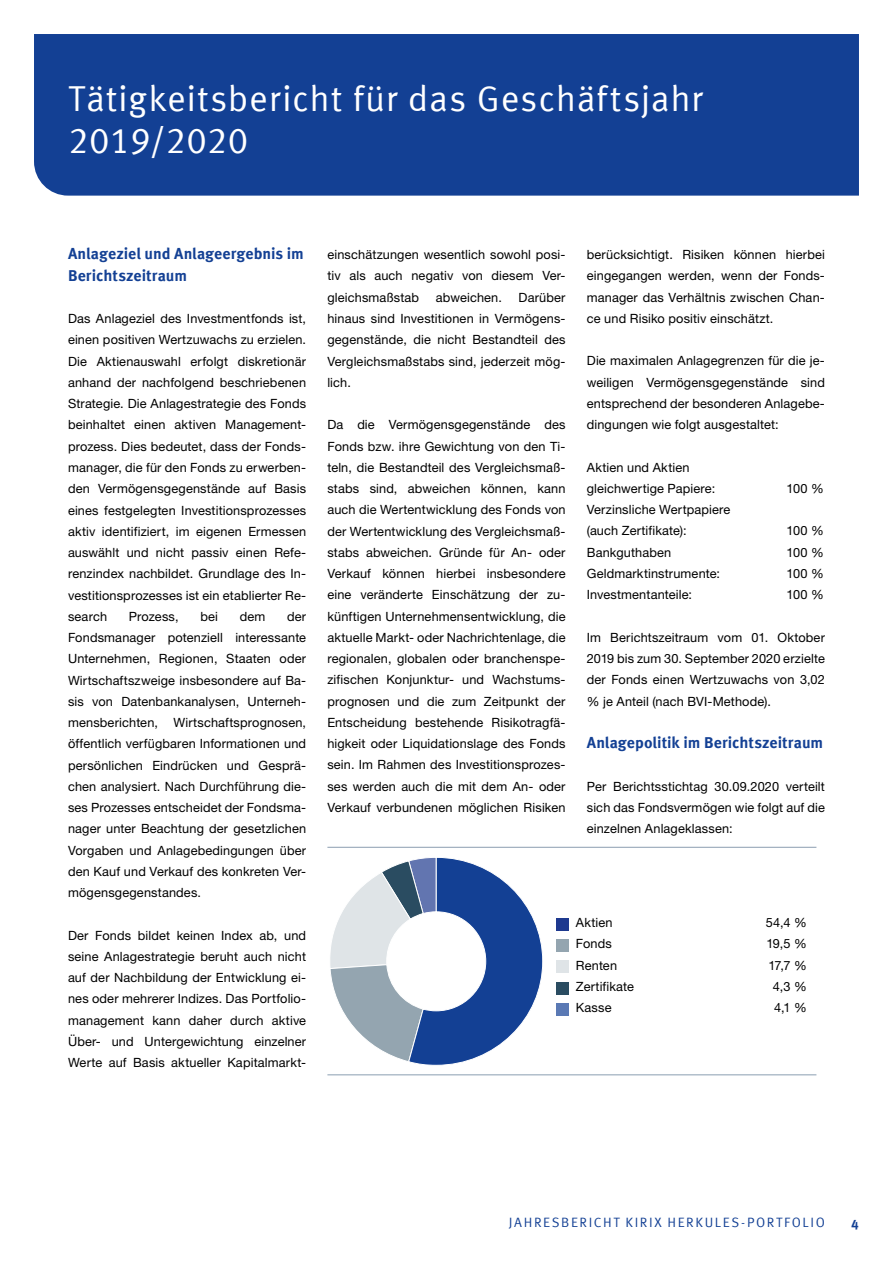
<style>
.page{position:relative;width:893px;height:1263px;background:#fff}
.page>*{position:absolute;margin:0;border:0;box-sizing:border-box;transform-origin:0 0}
.t1{font:36px/42.5px "Meta Offc Pro Norm";letter-spacing:.015em;color:#fff}
.t2{font:700 15.75px/21.3px "Meta Offc Pro";letter-spacing:.005em;color:#134094}
.t3{font:13.5px "Meta Offc Pro Norm";letter-spacing:.12em;color:#134094}
.t4{font:700 13.5px "Meta Offc Pro";color:#134094}
.t5{font:12.75px/21.3px "Helvetica Neue LTW1 G";letter-spacing:.01em;color:#000;text-align:justify}
</style>
<div class="page">
<div style="left:34px;top:34px;width:825px;height:162px;background:#134094"></div>
<hr style="left:327px;top:847px;width:489px;height:1px;background:#8b9eb1">
<hr style="left:327px;top:1074px;width:489px;height:1px;background:#8b9eb1">
<div style="left:556px;top:918px;width:13px;height:13px;background:#1e398f"></div>
<div style="left:556px;top:939px;width:13px;height:13px;background:#94a5b0"></div>
<div style="left:556px;top:960px;width:13px;height:13px;background:#dfe4e7"></div>
<div style="left:556px;top:982px;width:13px;height:12px;background:#2a4c61"></div>
<div style="left:556px;top:1003px;width:13px;height:13px;background:#5a79b4"></div>
<svg style="left:330px;top:857px;width:213px;height:209px"></svg>
<h1 class="t1" style="left:68px;top:75px;width:636px">Tätigkeitsbericht für das Geschäftsjahr<br>2019/2020</h1>
<p class="t2" style="left:68px;top:242px;width:237px">Anlageziel und Anlageergebnis im<br>Berichtszeitraum</p>
<p class="t5" style="left:68px;top:308px;width:240px">Das Anlageziel des Investmentfonds ist, einen positiven Wertzuwachs zu erzielen.<br>Die Aktienauswahl erfolgt diskretionär anhand der nachfolgend beschriebenen Strategie. Die Anlagestrategie des Fonds beinhaltet einen aktiven Management&shy;prozess. Dies bedeutet, dass der Fonds&shy;manager, die für den Fonds zu erwerben&shy;den Vermögensgegenstände auf Basis eines festgelegten Investitionsprozesses aktiv identifiziert, im eigenen Ermessen auswählt und nicht passiv einen Refe&shy;renzindex nachbildet. Grundlage des In&shy;vestitionsprozesses ist ein etablierter Re&shy;search</p>
<p class="t5" style="left:68px;top:605px;width:240px;text-indent:219px">der Fondsmanager potenziell interessante Unternehmen, Regionen, Staaten oder Wirtschaftszweige insbesondere auf Ba&shy;sis von Datenbankanalysen, Unterneh&shy;mensberichten, Wirtschaftsprognosen, öffentlich verfügbaren Informationen und persönlichen Eindrücken und Gesprä&shy;chen analysiert. Nach Durchführung die&shy;ses Prozesses entscheidet der Fondsma&shy;nager unter Beachtung der gesetzlichen Vorgaben und Anlagebedingungen über den Kauf und Verkauf des konkreten Ver&shy;mögensgegenstandes.</p>
<p class="t5" style="left:68px;top:924px;width:240px">Der Fonds bildet keinen Index ab, und seine Anlagestrategie beruht auch nicht auf der Nachbildung der Entwicklung ei&shy;nes oder mehrerer Indizes. Das Portfolio&shy;management kann daher durch aktive Über- und Untergewichtung einzelner Werte auf Basis aktueller Kapitalmarkt-</p>
<p class="t5" style="left:129px;top:605px;width:51px">Prozess,</p>
<p class="t5" style="left:200px;top:605px;width:19px">bei</p>
<p class="t5" style="left:240px;top:605px;width:27px">dem</p>
<p class="t5" style="left:327px;top:244px;width:240px">einschätzungen wesentlich sowohl posi&shy;tiv als auch negativ von diesem Ver&shy;gleichsmaßstab</p>
<p class="t5" style="left:327px;top:286px;width:240px;text-indent:191px">Darüber hinaus sind Investitionen in Vermögens&shy;gegenstände, die nicht Bestandteil des Vergleichsmaßstabs sind, jederzeit mög&shy;lich.</p>
<p class="t5" style="left:327px;top:414px;width:240px">Da die Vermögensgegenstände des Fonds bzw. ihre Gewichtung von den Ti&shy;teln, die Bestandteil des Vergleichsmaß&shy;stabs sind, abweichen können, kann auch die Wertentwicklung des Fonds von der Wertentwicklung des Vergleichsmaß&shy;stabs abweichen. Gründe für An- oder Verkauf können hierbei insbesondere eine veränderte Einschätzung der zu&shy;künftigen Unternehmensentwicklung, die aktuelle Markt- oder Nachrichtenlage, die regionalen, globalen oder branchenspe&shy;zifischen Konjunktur- und Wachstums&shy;prognosen und die zum Zeitpunkt der Entscheidung bestehende Risikotragfä&shy;higkeit oder Liquidationslage des Fonds sein. Im Rahmen des Investitionsprozes&shy;ses werden auch die mit dem An- oder Verkauf verbundenen möglichen Risiken</p>
<p class="t5" style="left:436px;top:286px;width:68px">abweichen.</p>
<p class="t5" style="left:587px;top:244px;width:240px">berücksichtigt. Risiken können hierbei eingegangen werden, wenn der Fonds&shy;manager das Verhältnis zwischen Chan&shy;ce und Risiko positiv einschätzt.</p>
<p class="t5" style="left:587px;top:350px;width:240px">Die maximalen Anlagegrenzen für die je&shy;weiligen Vermögensgegenstände sind entsprechend der besonderen Anlagebe&shy;dingungen wie folgt ausgestaltet:</p>
<p class="t5" style="left:587px;top:456px;width:130px">Aktien und Aktien gleichwertige Papiere:</p>
<p class="t5" style="left:786px;top:478px;width:39px">100 %</p>
<p class="t5" style="left:587px;top:499px;width:145px">Verzinsliche Wertpapiere (auch Zertifikate):</p>
<p class="t5" style="left:786px;top:520px;width:39px">100 %</p>
<p class="t5" style="left:587px;top:541px;width:86px">Bankguthaben</p>
<p class="t5" style="left:786px;top:541px;width:39px">100 %</p>
<p class="t5" style="left:587px;top:563px;width:135px">Geldmarktinstrumente:</p>
<p class="t5" style="left:786px;top:563px;width:39px">100 %</p>
<p class="t5" style="left:587px;top:584px;width:107px">Investmentanteile:</p>
<p class="t5" style="left:786px;top:584px;width:39px">100 %</p>
<p class="t5" style="left:587px;top:626px;width:240px">Im Berichtszeitraum vom 01. Oktober 2019 bis zum 30. September 2020 erzielte der Fonds einen Wertzuwachs von 3,02 % je Anteil (nach BVI-Methode).</p>
<p class="t2" style="left:587px;top:731px;width:238px">Anlagepolitik im Berichtszeitraum</p>
<p class="t5" style="left:587px;top:776px;width:240px">Per Berichtsstichtag 30.09.2020 verteilt sich das Fondsvermögen wie folgt auf die einzelnen Anlageklassen:</p>
<p class="t5" style="left:576px;top:912px;width:38px">Aktien</p>
<p class="t5" style="left:766px;top:912px;width:43px">54,4 %</p>
<p class="t5" style="left:576px;top:933px;width:38px">Fonds</p>
<p class="t5" style="left:766px;top:933px;width:42px">19,5 %</p>
<p class="t5" style="left:576px;top:954px;width:43px">Renten</p>
<p class="t5" style="left:768px;top:954px;width:40px">17,7 %</p>
<p class="t5" style="left:576px;top:976px;width:60px">Zertifikate</p>
<p class="t5" style="left:773px;top:976px;width:36px">4,3 %</p>
<p class="t5" style="left:576px;top:997px;width:37px">Kasse</p>
<p class="t5" style="left:774px;top:997px;width:34px">4,1 %</p>
<p class="t3" style="left:509px;top:1211px;width:178px">JAHRESBERICHT KIRIX Herk</p>
<p class="t3" style="left:705px;top:1211px;width:62px">ules-Portfo</p>
<p class="t3" style="left:803px;top:1211px;width:16px">lio</p>
<p class="t4" style="left:851px;top:1214px;width:9px">4</p>
</div>
